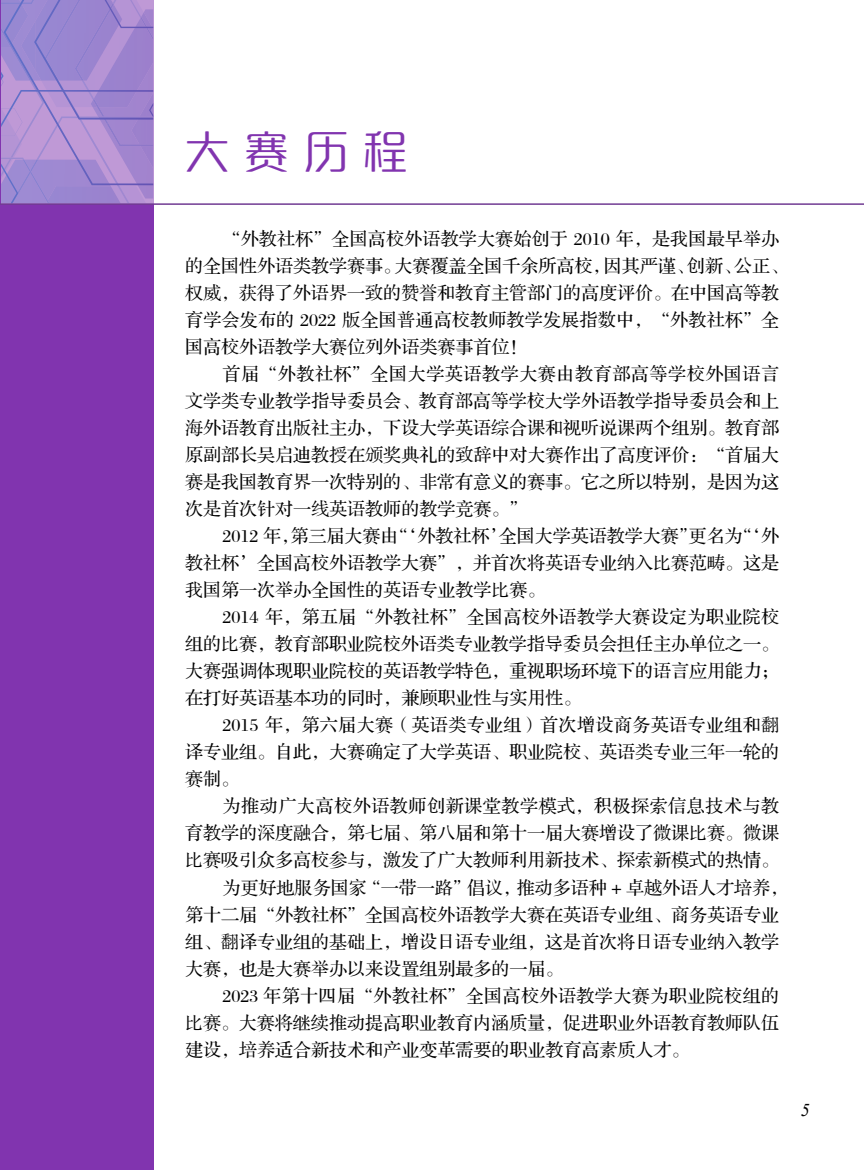
<style>
.page{position:relative;width:864px;height:1170px;background:#fff}
.page>*{position:absolute;margin:0;border:0;box-sizing:border-box;transform-origin:0 0}
.t1{font:46.5px "FZDALT JW GB1 0";color:#8134af}
.t2{font:18px/27px "FZS3 JW GB1 0";color:#000;text-align:justify}
.t3{font:18px "FZS3 JW GB1 0";letter-spacing:.025em;color:#000}
.t4{font:18px "FZS3 JW GB1 0";letter-spacing:.03em;color:#000}
.t5{font:italic 18px "Times New Roman";color:#000}
</style>
<div class="page">
<div style="left:0;top:0;width:153px;height:1169px;background:#8134af"></div>
<svg style="left:1px;top:0;width:152px;height:203px;background:#a38ad0"></svg>
<hr style="left:0;top:203px;width:863px;height:2px;background:#713b93">
<h1 class="t1" style="left:184px;top:125px;width:226px">大 赛 历 程</h1>
<p class="t2" style="left:185px;top:226px;width:604px;text-align:left;text-indent:37px">“外教社杯”全国高校外语教学大赛始创于 2010 年，是我国最早举办的全国性外语类教学赛事。大赛覆盖全国千余所高校，因其严谨、创新、公正、权威，获得了外语界一致的赞誉和教育主管部门的高度评价。在中国高等教育学会发布的 2022 版全国普通高校教师教学发展指数中，“外教社杯”全国高校外语教学大赛位列外语类赛事首位！</p>
<p class="t2" style="left:185px;top:361px;width:595px;text-indent:37px">首届“外教社杯”全国大学英语教学大赛由教育部高等学校外国语言文学类专业教学指导委员会、教育部高等学校大学外语教学指导委员会和上海外语教育出版社主办，下设大学英语综合课和视听说课两个组别。教育部原副部长吴启迪教授在颁奖典礼的致辞中对大赛作出了高度评价：“首届大赛是我国教育界一次特别的、非常有意义的赛事。它之所以特别，是因为这次是首次针对一线英语教师的教学竞赛。”</p>
<p class="t2" style="left:185px;top:523px;width:595px;text-indent:37px">2012 年，第三届大赛由“‘外教社杯’全国大学英语教学大赛”更名为“‘外教社杯’全国高校外语教学大赛”，并首次将英语专业纳入比赛范畴。这是我国第一次举办全国性的英语专业教学比赛。</p>
<p class="t2" style="left:185px;top:604px;width:595px;text-indent:37px">2014 年，第五届“外教社杯”全国高校外语教学大赛设定为职业院校组的比赛，教育部职业院校外语类专业教学指导委员会担任主办单位之一。大赛强调体现职业院校的英语教学特色，重视职场环境下的语言应用能力；在打好英语基本功的同时，兼顾职业性与实用性。</p>
<p class="t2" style="left:185px;top:712px;width:595px;text-indent:37px">2015 年，第六届大赛（英语类专业组）首次增设商务英语专业组和翻译专业组。自此，大赛确定了大学英语、职业院校、英语类专业三年一轮的赛制。</p>
<p class="t4" style="left:222px;top:796px;width:558px">为推动广大高校外语教师创新课堂教学模式，积极探索信息技术与教</p>
<p class="t2" style="left:185px;top:820px;width:595px">育教学的深度融合，第七届、第八届和第十一届大赛增设了微课比赛。微课</p>
<p class="t2" style="left:185px;top:847px;width:595px">比赛吸引众多高校参与，激发了广大教师利用新技术、探索新模式的热情。</p>
<p class="t2" style="left:222px;top:874px;width:567px">为更好地服务国家“一带一路”倡议，推动多语种 + 卓越外语人才培养，</p>
<p class="t2" style="left:185px;top:901px;width:595px">第十二届“外教社杯”全国高校外语教学大赛在英语专业组、商务英语专业</p>
<p class="t2" style="left:185px;top:928px;width:595px">组、翻译专业组的基础上，增设日语专业组，这是首次将日语专业纳入教学</p>
<p class="t2" style="left:185px;top:955px;width:379px">大赛，也是大赛举办以来设置组别最多的一届。</p>
<p class="t3" style="left:222px;top:985px;width:558px">2023 年第十四届“外教社杯”全国高校外语教学大赛为职业院校组的</p>
<p class="t2" style="left:185px;top:1009px;width:595px">比赛。大赛将继续推动提高职业教育内涵质量，促进职业外语教育教师队伍</p>
<p class="t2" style="left:185px;top:1036px;width:505px">建设，培养适合新技术和产业变革需要的职业教育高素质人才。</p>
<p class="t5" style="left:800px;top:1097px;width:10px">5</p>
</div>
